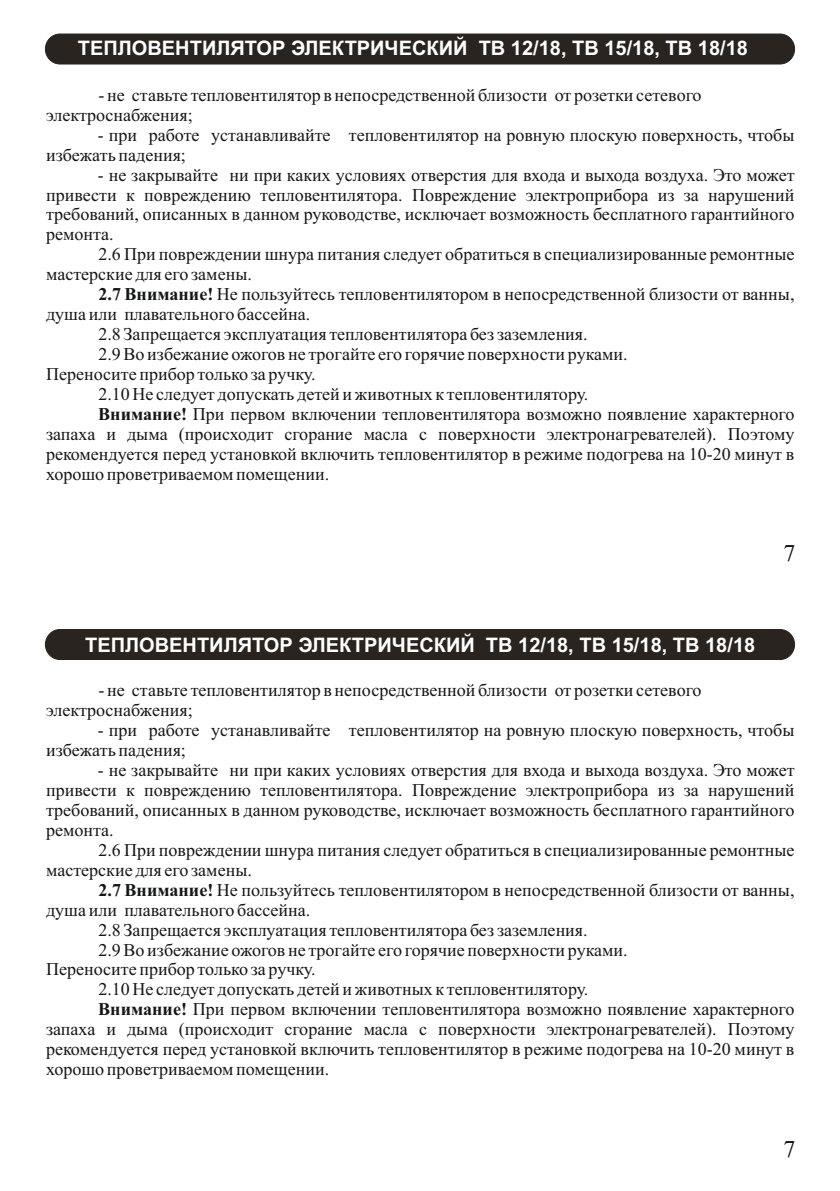
<style>
.page{position:relative;width:840px;height:1191px;background:#fff}
.page>*{position:absolute;margin:0;border:0;box-sizing:border-box;transform-origin:0 0}
.t1{font:24px "Times New Roman";color:#151616}
.t2{font:700 20px "Arial";color:#fff}
.t3{font:18px/20px "Times New Roman";color:#151616}
.s1{font-weight:700}
</style>
<div class="page">
<div style="left:45px;top:34px;width:749px;height:30px;background:#2a2420;border:1px solid #2a2420;border-radius:15px"></div>
<div style="left:45px;top:629px;width:749px;height:30px;background:#2a2420;border:1px solid #2a2420;border-radius:15px"></div>
<p class="t2" style="left:78px;top:40px;width:671px">ТЕПЛОВЕНТИЛЯТОР ЭЛЕКТРИЧЕСКИЙ ТВ 12/18, ТВ 15/18, ТВ 18/18</p>
<p class="t3" style="left:46px;top:86px;width:656px;text-indent:52px">- не ставьте тепловентилятор в непосредственной близости от розетки сетевого электроснабжения;</p>
<p class="t3" style="left:46px;top:126px;width:749px;text-indent:52px">- при работе устанавливайте тепловентилятор на ровную плоскую поверхность, чтобы избежать падения;</p>
<p class="t3" style="left:46px;top:166px;width:749px;text-align:justify;text-indent:52px">- не закрывайте ни при каких условиях отверстия для входа и выхода воздуха. Это может привести к повреждению тепловентилятора. Повреждение электроприбора из за нарушений требований, описанных в данном руководстве, исключает возможность бесплатного гарантийного ремонта.</p>
<p class="t3" style="left:46px;top:246px;width:749px;text-indent:52px">2.6 При повреждении шнура питания следует обратиться в специализированные ремонтные мастерские для его замены.</p>
<p class="t3" style="left:98px;top:286px;width:697px"><span class="s1">2.7 Внимание!</span> Не пользуйтесь тепловентилятором в непосредственной близости от ванны,</p>
<p class="t3" style="left:46px;top:306px;width:265px">душа или плавательного бассейна.</p>
<p class="t3" style="left:98px;top:326px;width:490px">2.8 Запрещается эксплуатация тепловентилятора без заземления.</p>
<p class="t3" style="left:98px;top:346px;width:530px">2.9 Во избежание ожогов не трогайте его горячие поверхности руками.</p>
<p class="t3" style="left:46px;top:366px;width:271px">Переносите прибор только за ручку.</p>
<p class="t3" style="left:98px;top:385px;width:491px">2.10 Не следует допускать детей и животных к тепловентилятору.</p>
<p class="t3" style="left:98px;top:405px;width:697px"><span class="s1">Внимание!</span> При первом включении тепловентилятора возможно появление характерного</p>
<p class="t3" style="left:46px;top:425px;width:749px">запаха и дыма (происходит сгорание масла с поверхности электронагревателей). Поэтому</p>
<p class="t3" style="left:46px;top:445px;width:749px">рекомендуется перед установкой включить тепловентилятор в режиме подогрева на 10-20 минут в</p>
<p class="t3" style="left:46px;top:465px;width:284px">хорошо проветриваемом помещении.</p>
<p class="t2" style="left:85px;top:637px;width:671px">ТЕПЛОВЕНТИЛЯТОР ЭЛЕКТРИЧЕСКИЙ ТВ 12/18, ТВ 15/18, ТВ 18/18</p>
<h1 class="t1" style="left:783px;top:544px;width:13px">7</h1>
<p class="t3" style="left:46px;top:682px;width:656px;text-indent:52px">- не ставьте тепловентилятор в непосредственной близости от розетки сетевого электроснабжения;</p>
<p class="t3" style="left:46px;top:722px;width:749px;text-indent:52px">- при работе устанавливайте тепловентилятор на ровную плоскую поверхность, чтобы избежать падения;</p>
<p class="t3" style="left:46px;top:761px;width:749px;text-align:justify;text-indent:52px">- не закрывайте ни при каких условиях отверстия для входа и выхода воздуха. Это может привести к повреждению тепловентилятора. Повреждение электроприбора из за нарушений требований, описанных в данном руководстве, исключает возможность бесплатного гарантийного ремонта.</p>
<p class="t3" style="left:46px;top:841px;width:749px;text-indent:52px">2.6 При повреждении шнура питания следует обратиться в специализированные ремонтные мастерские для его замены.</p>
<p class="t3" style="left:98px;top:881px;width:697px"><span class="s1">2.7 Внимание!</span> Не пользуйтесь тепловентилятором в непосредственной близости от ванны,</p>
<p class="t3" style="left:46px;top:901px;width:265px">душа или плавательного бассейна.</p>
<p class="t3" style="left:98px;top:921px;width:490px">2.8 Запрещается эксплуатация тепловентилятора без заземления.</p>
<p class="t3" style="left:98px;top:941px;width:530px">2.9 Во избежание ожогов не трогайте его горячие поверхности руками.</p>
<p class="t3" style="left:46px;top:961px;width:271px">Переносите прибор только за ручку.</p>
<p class="t3" style="left:98px;top:981px;width:491px">2.10 Не следует допускать детей и животных к тепловентилятору.</p>
<p class="t3" style="left:98px;top:1001px;width:697px"><span class="s1">Внимание!</span> При первом включении тепловентилятора возможно появление характерного</p>
<p class="t3" style="left:46px;top:1021px;width:749px">запаха и дыма (происходит сгорание масла с поверхности электронагревателей). Поэтому</p>
<p class="t3" style="left:46px;top:1041px;width:749px">рекомендуется перед установкой включить тепловентилятор в режиме подогрева на 10-20 минут в</p>
<p class="t3" style="left:46px;top:1061px;width:284px">хорошо проветриваемом помещении.</p>
<h1 class="t1" style="left:783px;top:1140px;width:13px">7</h1>
</div>
